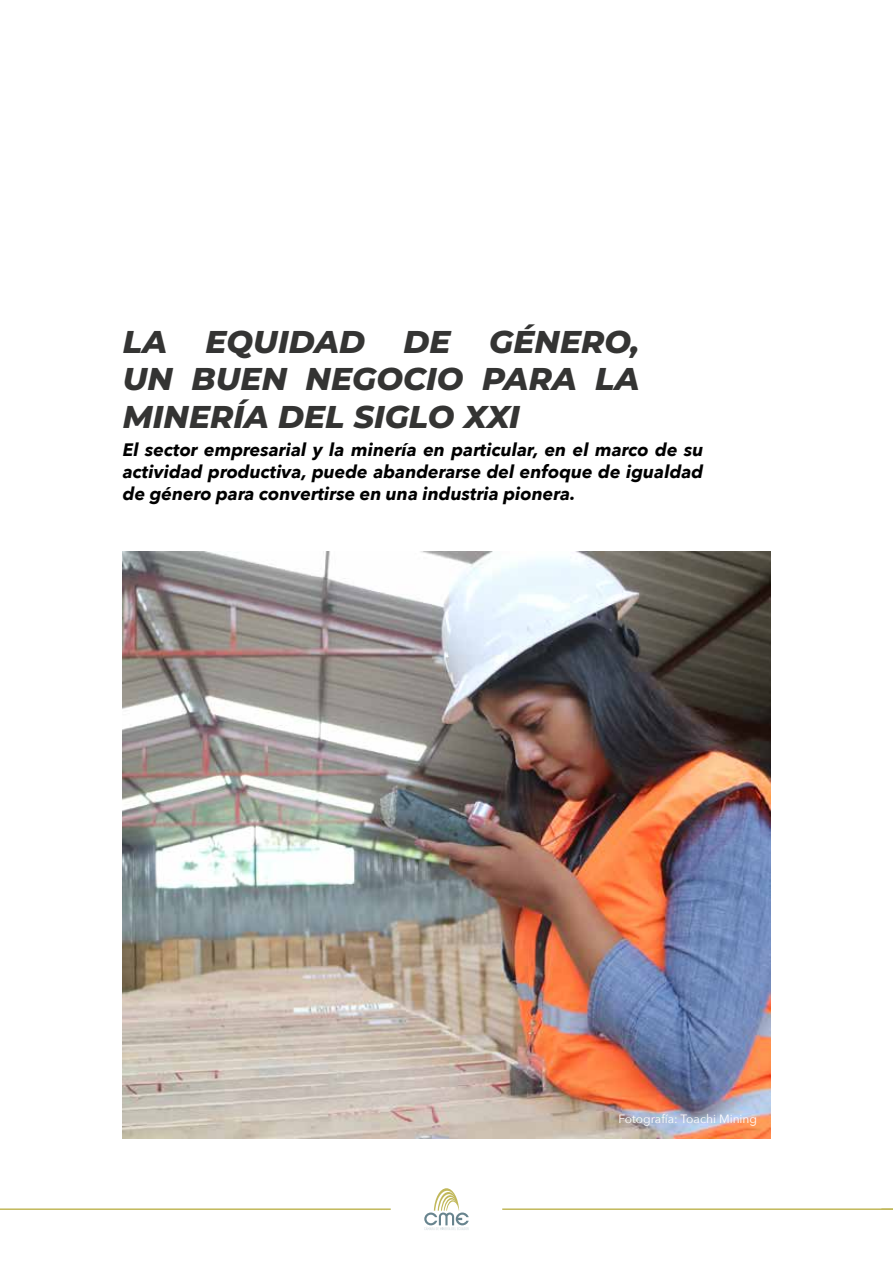
<style>
.page{position:relative;width:893px;height:1263px;background:#fff}
.page>*{position:absolute;margin:0;border:0;box-sizing:border-box;transform-origin:0 0}
.t1{font:italic 800 31.5px/37.8px "Montserrat";color:#343433;text-align:justify}
.t2{font:italic 700 18px/21.6px "Avenir Next";color:#000;text-align:justify}
.t3{font:12px "Avenir Next";color:#fff}
</style>
<div class="page">
<svg style="left:424px;top:1188px;width:45px;height:42px"></svg>
<hr style="left:502px;top:1208px;width:391px;height:2px;background:#c1b85b">
<hr style="left:0;top:1208px;width:391px;height:2px;background:#c1b85b">
<img style="left:123px;top:551px;width:647px;height:587px">
<svg style="left:881px;top:1208px;width:12px;height:1px"></svg>
<h1 class="t1" style="left:123px;top:321px;width:518px">LA EQUIDAD DE GÉNERO, UN BUEN NEGOCIO PARA LA MINERÍA DEL SIGLO XXI</h1>
<p class="t2" style="left:123px;top:439px;width:582px">El sector empresarial y la minería en particular, en el marco de su actividad productiva, puede abanderarse del enfoque de igualdad de género para convertirse en una industria pionera.</p>
<p class="t3" style="left:618px;top:1109px;width:140px">Fotografía: Toachi Mining</p>
</div>
